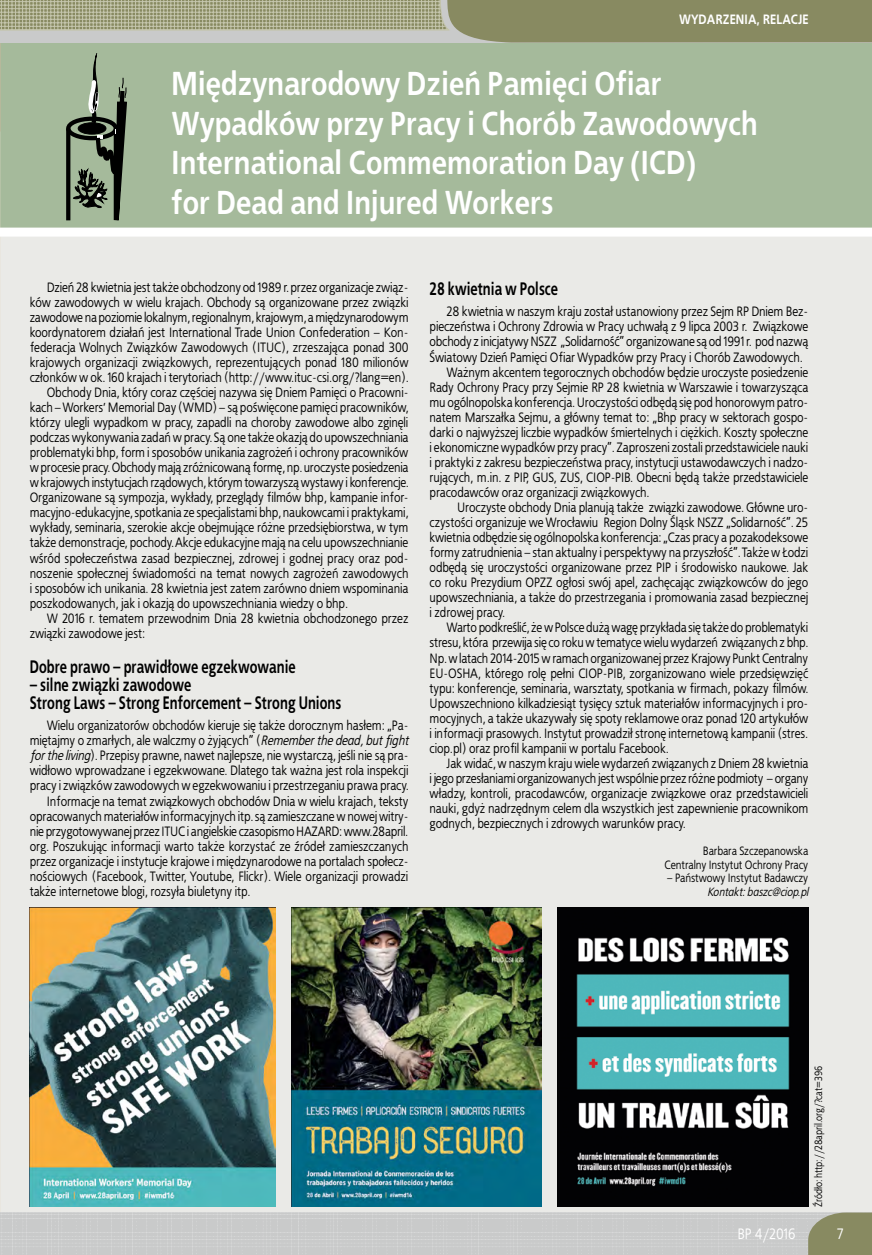
<style>
.page{position:relative;width:872px;height:1255px;background:#fff}
.page>*{position:absolute;margin:0;border:0;box-sizing:border-box;transform-origin:0 0}
.TEKST_glowny_9_5_10{font:700 33px/39.6px "EFN Bureau";color:#fff}
.srodtytul_12{font:700 18px "EFN Bureau";color:#000;scale:.85 1}
.srodtytul_12_kopia{font:700 18px "EFN Bureau";color:#000;scale:.85 1}
.t1{font:15px "EFN Bureau";color:#fff}
.TEKST_glowny_9_10{font:13.5px/15px "EFN Bureau";color:#000;text-align:justify}
.t2{font:700 13.5px "EFN Bureau";color:#fff}
.TEKST_glowny_9_10-2{font:12px "EFN Bureau";color:#000}
.TEKST_glowny_9_10-3{font:italic 12px "EFN Bureau";color:#000}
.TEKST_glowny_9_10-4{font:10.5px "EFN Bureau";color:#000}
.s1{font-style:italic}
</style>
<div class="page">
<div style="left:0;top:0;width:872px;height:1254px;background:#eaeae7"></div>
<div style="left:0;top:0;width:872px;height:232px;background:#a5ba9b"></div>
<div style="left:0;top:227px;width:872px;height:9px;background:#fff"></div>
<svg style="left:66px;top:54px;width:61px;height:166px"></svg>
<img style="left:558px;top:907px;width:250px;height:299px">
<img style="left:0;top:1212px;width:808px;height:42px">
<svg style="left:0;top:0;width:872px;height:43px;background:#9ea081"></svg>
<svg style="left:808px;top:1212px;width:64px;height:42px;background:#8e906b"></svg>
<img style="left:30px;top:907px;width:246px;height:299px">
<img style="left:292px;top:907px;width:250px;height:299px">
<p class="t2" style="left:679px;top:10px;width:131px">WYDARZENIA, RELACJE</p>
<p class="TEKST_glowny_9_5_10" style="left:171px;top:62px;width:588px">Międzynarodowy Dzień Pamięci Ofiar<br>Wypadków przy Pracy i Chorób Zawodowych</p>
<p class="TEKST_glowny_9_5_10" style="left:171px;top:141px;width:526px">International Commemoration Day (ICD) for Dead and Injured Workers</p>
<p class="TEKST_glowny_9_10" style="left:30px;top:279px;width:380px;text-indent:17px">Dzień 28 kwietnia jest także obchodzony od 1989 r. przez organizacje związ&shy;ków zawodowych w wielu krajach. Obchody są organizowane przez związki zawodowe na poziomie lokalnym, regionalnym, krajowym, a międzynarodowym koordynatorem działań jest International Trade Union Confederation – Kon&shy;federacja Wolnych Związków Zawodowych (ITUC), zrzeszająca ponad 300 krajowych organizacji związkowych, reprezentujących ponad 180 milionów członków w ok. 160 krajach i terytoriach (http://www.ituc-csi.org/?lang=en).</p>
<p class="TEKST_glowny_9_10" style="left:30px;top:384px;width:380px;text-indent:17px">Obchody Dnia, który coraz częściej nazywa się Dniem Pamięci o Pracowni&shy;kach – Workers’ Memorial Day (WMD) – są poświęcone pamięci pracowników, którzy ulegli wypadkom w pracy, zapadli na choroby zawodowe albo zginęli podczas wykonywania zadań w pracy. Są one także okazją do upowszechniania problematyki bhp, form i sposobów unikania zagrożeń i ochrony pracowników w procesie pracy. Obchody mają zróżnicowaną formę, np. uroczyste posiedzenia w krajowych instytucjach rządowych, którym towarzyszą wystawy i konferencje.<br>Organizowane są sympozja, wykłady, przeglądy filmów bhp, kampanie infor&shy;macyjno-edukacyjne, spotkania ze specjalistami bhp, naukowcami i praktykami, wykłady, seminaria, szerokie akcje obejmujące różne przedsiębiorstwa, w tym także demonstracje, pochody. Akcje edukacyjne mają na celu upowszechnianie wśród społeczeństwa zasad bezpiecznej, zdrowej i godnej pracy oraz pod&shy;noszenie społecznej świadomości na temat nowych zagrożeń zawodowych i sposobów ich unikania. 28 kwietnia jest zatem zarówno dniem wspominania poszkodowanych, jak i okazją do upowszechniania wiedzy o bhp.</p>
<p class="TEKST_glowny_9_10" style="left:30px;top:610px;width:380px;text-indent:17px">W 2016 r. tematem przewodnim Dnia 28 kwietnia obchodzonego przez związki zawodowe jest:</p>
<p class="srodtytul_12" style="left:30px;top:653px;width:314px">Dobre prawo – prawidłowe egzekwowanie</p>
<p class="srodtytul_12" style="left:30px;top:671px;width:192px">– silne związki zawodowe</p>
<p class="srodtytul_12" style="left:30px;top:689px;width:368px">Strong Laws – Strong Enforcement – Strong Unions</p>
<p class="TEKST_glowny_9_10" style="left:30px;top:717px;width:380px;text-indent:17px">Wielu organizatorów obchodów kieruje się także dorocznym hasłem: „Pa&shy;miętajmy o zmarłych, ale walczmy o żyjących” (<span class="s1">Remember the dead, but fight for the living</span>). Przepisy prawne, nawet najlepsze, nie wystarczą, jeśli nie są pra&shy;widłowo wprowadzane i egzekwowane. Dlatego tak ważna jest rola inspekcji pracy i związków zawodowych w egzekwowaniu i przestrzeganiu prawa pracy.</p>
<p class="TEKST_glowny_9_10" style="left:30px;top:793px;width:380px;text-indent:17px">Informacje na temat związkowych obchodów Dnia w wielu krajach, teksty opracowanych materiałów informacyjnych itp. są zamieszczane w nowej witry&shy;nie przygotowywanej przez ITUC i angielskie czasopismo HAZARD: www.28april. org. Poszukując informacji warto także korzystać ze źródeł zamieszczanych przez organizacje i instytucje krajowe i międzynarodowe na portalach społecz&shy;nościowych (Facebook, Twitter, Youtube, Flickr). Wiele organizacji prowadzi także internetowe blogi, rozsyła biuletyny itp.</p>
<p class="srodtytul_12_kopia" style="left:429px;top:275px;width:153px">28 kwietnia w Polsce</p>
<p class="TEKST_glowny_9_10" style="left:429px;top:304px;width:380px;text-indent:17px">28 kwietnia w naszym kraju został ustanowiony przez Sejm RP Dniem Bez&shy;pieczeństwa i Ochrony Zdrowia w Pracy uchwałą z 9 lipca 2003 r. Związkowe obchody z inicjatywy NSZZ „Solidarność” organizowane są od 1991 r. pod nazwą Światowy Dzień Pamięci Ofiar Wypadków przy Pracy i Chorób Zawodowych.</p>
<p class="TEKST_glowny_9_10" style="left:429px;top:364px;width:380px;text-indent:17px">Ważnym akcentem tegorocznych obchodów będzie uroczyste posiedzenie Rady Ochrony Pracy przy Sejmie RP 28 kwietnia w Warszawie i towarzysząca mu ogólnopolska konferencja. Uroczystości odbędą się pod honorowym patro&shy;natem Marszałka Sejmu, a główny temat to: „Bhp pracy w sektorach gospo&shy;darki o najwyższej liczbie wypadków śmiertelnych i ciężkich. Koszty społeczne i ekonomiczne wypadków przy pracy”. Zaproszeni zostali przedstawiciele nauki i praktyki z zakresu bezpieczeństwa pracy, instytucji ustawodawczych i nadzo&shy;rujących, m.in. z PIP, GUS, ZUS, CIOP-PIB. Obecni będą także przedstawiciele pracodawców oraz organizacji związkowych.</p>
<p class="TEKST_glowny_9_10" style="left:429px;top:499px;width:380px;text-indent:28px">Uroczyste obchody Dnia planują także związki zawodowe. Główne uro&shy;czystości organizuje we Wrocławiu Region Dolny Śląsk NSZZ „Solidarność”. 25 kwietnia odbędzie się ogólnopolska konferencja: „Czas pracy a pozakodeksowe formy zatrudnienia – stan aktualny i perspektywy na przyszłość”. Także w Łodzi odbędą się uroczystości organizowane przez PIP i środowisko naukowe. Jak co roku Prezydium OPZZ ogłosi swój apel, zachęcając związkowców do jego upowszechniania, a także do przestrzegania i promowania zasad bezpiecznej i zdrowej pracy.</p>
<p class="TEKST_glowny_9_10" style="left:429px;top:619px;width:380px;text-indent:17px">Warto podkreślić, że wPolsce dużą wagę przykłada się także do problematyki stresu, która przewija się co roku wtematyce wielu wydarzeń związanych z bhp.<br>Np. wlatach 2014-2015 wramach organizowanej przez Krajowy Punkt Centralny EU-OSHA, którego rolę pełni CIOP-PIB, zorganizowano wiele przedsięwzięć typu: konferencje, seminaria, warsztaty, spotkania w firmach, pokazy filmów.<br>Upowszechniono kilkadziesiąt tysięcy sztuk materiałów informacyjnych i pro&shy;mocyjnych, a także ukazywały się spoty reklamowe oraz ponad 120 artykułów i informacji prasowych. Instytut prowadził stronę internetową kampanii (stres. ciop.pl) oraz profil kampanii w portalu Facebook.</p>
<p class="TEKST_glowny_9_10" style="left:429px;top:755px;width:380px;text-indent:17px">Jak widać, wnaszym kraju wiele wydarzeń związanych z Dniem 28 kwietnia i jego przesłaniami organizowanych jest wspólnie przez różne podmioty – organy władzy, kontroli, pracodawców, organizacje związkowe oraz przedstawicieli nauki, gdyż nadrzędnym celem dla wszystkich jest zapewnienie pracownikom godnych, bezpiecznych i zdrowych warunków pracy.</p>
<p class="TEKST_glowny_9_10-2" style="left:703px;top:842px;width:107px">Barbara Szczepanowska</p>
<p class="TEKST_glowny_9_10-2" style="left:664px;top:856px;width:145px">Centralny Instytut Ochrony Pracy</p>
<p class="TEKST_glowny_9_10-2" style="left:667px;top:869px;width:142px">– Państwowy Instytut Badawczy</p>
<p class="TEKST_glowny_9_10-3" style="left:707px;top:883px;width:103px">Kontakt: baszc@ciop.pl</p>
<p class="TEKST_glowny_9_10-4" style="left:811px;top:1206px;width:142px;rotate:-90deg">Źródło: http://28april.org/?cat=396</p>
<p class="t1" style="left:737px;top:1223px;width:59px">BP 4/2016</p>
<p class="t1" style="left:837px;top:1223px;width:8px">7</p>
</div>
